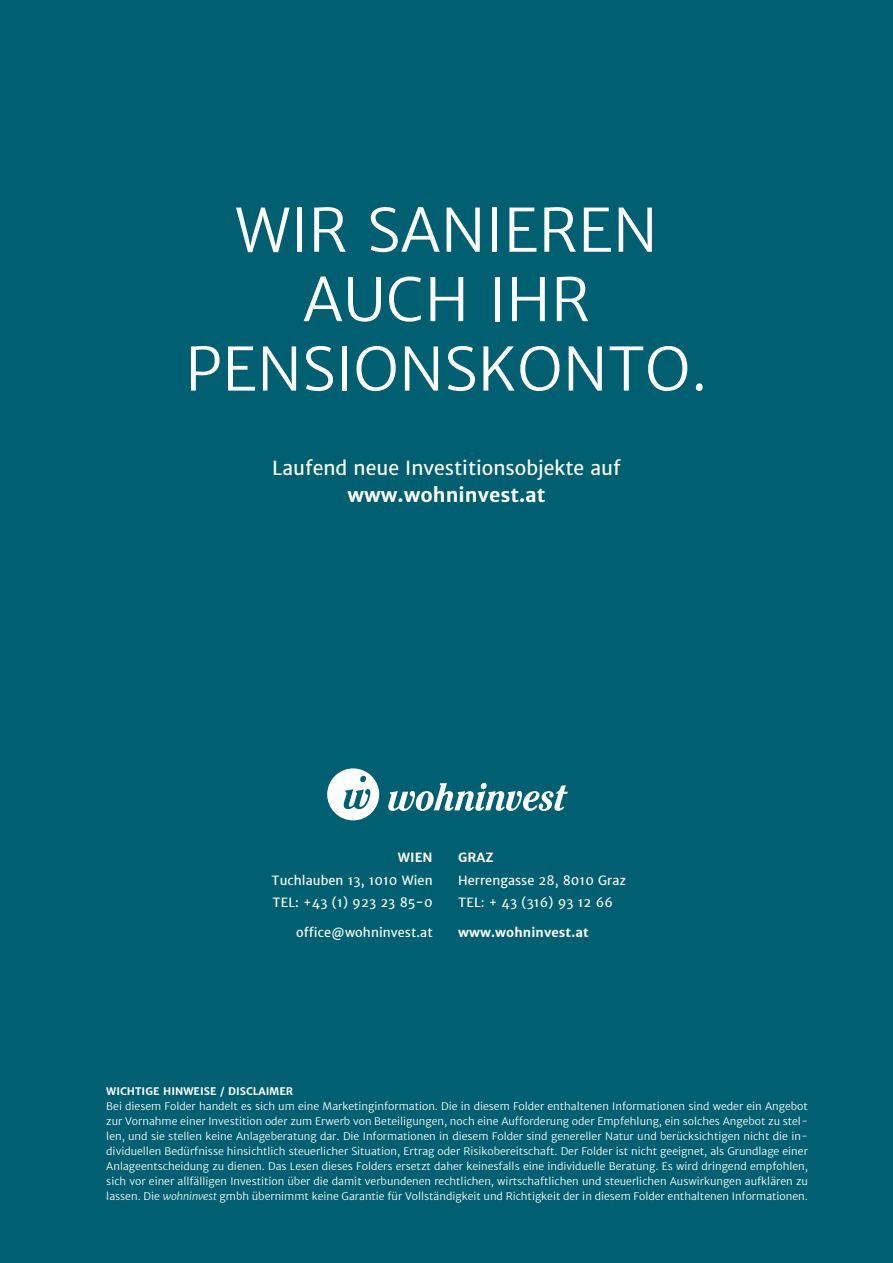
<style>
.page{position:relative;width:893px;height:1263px;background:#005f70}
.page>*{position:absolute;margin:0;border:0;box-sizing:border-box;transform-origin:0 0}
.t1{font:300 59.4px/69.4px "Merriweather Sans";color:#fff;text-align:center}
.t2{font:19.5px "Merriweather Sans";color:#fff}
.t3{font:700 19.5px "Merriweather Sans";color:#fff}
.t4{font:12.75px/22.5px "Merriweather Sans";letter-spacing:.005em;color:#fff}
.t5{font:700 12.75px "Merriweather Sans";letter-spacing:.005em;color:#fff}
.t6{font:300 10.5px/15px "Merriweather Sans";color:#fff;text-align:justify}
.t7{font:700 10.5px "Merriweather Sans";letter-spacing:.005em;color:#fff}
.s1{font-style:italic}
</style>
<div class="page">
<svg style="left:388px;top:783px;width:180px;height:28px"></svg>
<svg style="left:327px;top:768px;width:52px;height:52px"></svg>
<h1 class="t1" style="left:185px;top:195px;width:524px">WIR SANIEREN<br>AUCH IHR<br>PENSIONSKONTO.</h1>
<h2 class="t2" style="left:272px;top:455px;width:350px">Laufend neue Investitionsobjekte auf</h2>
<h2 class="t3" style="left:347px;top:482px;width:200px">www.wohninvest.at</h2>
<p class="t5" style="left:398px;top:849px;width:36px">WIEN</p>
<p class="t4" style="left:272px;top:868px;width:163px">Tuchlauben 13, 1010 Wien<br>TEL: +43 (1) 923 23 85-0</p>
<p class="t4" style="left:296px;top:921px;width:138px">office@wohninvest.at</p>
<p class="t5" style="left:458px;top:849px;width:37px">GRAZ</p>
<p class="t4" style="left:458px;top:868px;width:169px">Herrengasse 28, 8010 Graz<br>TEL: + 43 (316) 93 12 66</p>
<p class="t5" style="left:458px;top:924px;width:132px">www.wohninvest.at</p>
<p class="t7" style="left:106px;top:1084px;width:188px">WICHTIGE HINWEISE / DISCLAIMER</p>
<p class="t6" style="left:106px;top:1098px;width:703px">Bei diesem Folder handelt es sich um eine Marketinginformation. Die in diesem Folder enthaltenen Informationen sind weder ein Angebot zur Vornahme einer Investition oder zum Erwerb von Beteiligungen, noch eine Aufforderung oder Empfehlung, ein solches Angebot zu stel&shy;len, und sie stellen keine Anlageberatung dar. Die Informationen in diesem Folder sind genereller Natur und berücksichtigen nicht die in&shy;dividuellen Bedürfnisse hinsichtlich steuerlicher Situation, Ertrag oder Risikobereitschaft. Der Folder ist nicht geeignet, als Grundlage einer Anlageentscheidung zu dienen. Das Lesen dieses Folders ersetzt daher keinesfalls eine individuelle Beratung. Es wird dringend empfohlen, sich vor einer allfälligen Investition über die damit verbundenen rechtlichen, wirtschaftlichen und steuerlichen Auswirkungen aufklären zu lassen. Die <span class="s1">wohninvest</span> gmbh übernimmt keine Garantie für Vollständigkeit und Richtigkeit der in diesem Folder enthaltenen Informationen.</p>
</div>
